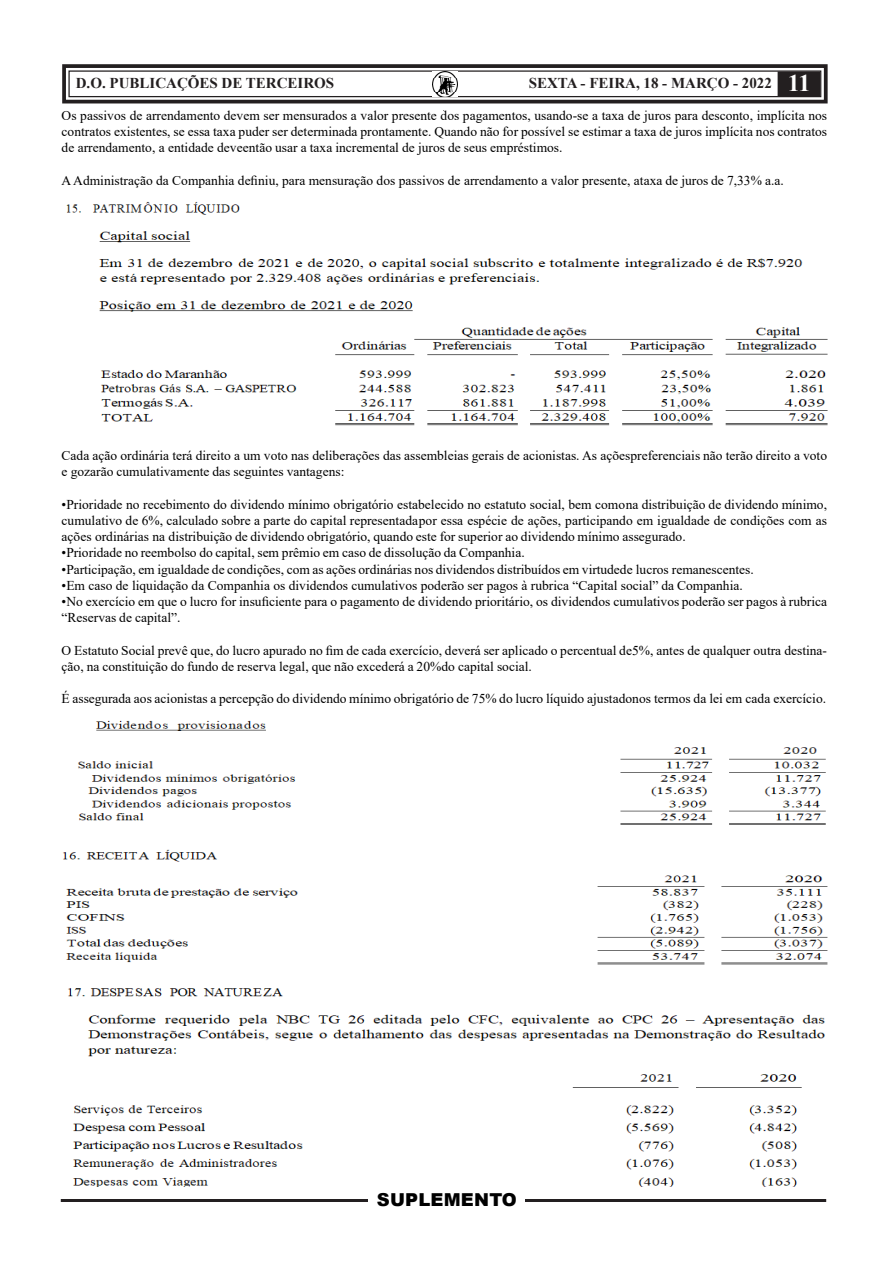
<style>
.page{position:relative;width:893px;height:1263px;background:#fff}
.page>*{position:absolute;margin:0;border:0;box-sizing:border-box;transform-origin:0 0}
.t1{font:900 17.85px "Arial";letter-spacing:.01em;color:#000}
.t2{font:700 15px "Times New Roman";color:#231f20}
.JORNAL_-_PARÁGRAFO{font:13.5px/16.2px "Times New Roman";color:#000}
.s1{font-size:24px;color:#fff}
</style>
<div class="page">
<hr style="left:443px;top:110px;width:1px;height:1076px;background:#231f20">
<hr style="left:61px;top:1199px;width:765px;height:3px;background:#231f20">
<svg style="left:62px;top:64px;width:766px;height:40px"></svg>
<div style="left:68px;top:70px;width:753px;height:27px;border:1px solid #231f20"></div>
<img style="left:432px;top:72px;width:25px;height:24px">
<div style="left:778px;top:72px;width:41px;height:24px;background:#231f20"></div>
<div style="left:778px;top:71px;width:42px;height:25px;border:2px solid #231f20"></div>
<div style="left:369px;top:1188px;width:156px;height:18px;background:#fff"></div>
<img style="left:66px;top:198px;width:762px;height:241px">
<img style="left:62px;top:718px;width:765px;height:250px">
<img style="left:67px;top:982px;width:758px;height:204px">
<p class="t2" style="left:76px;top:73px;width:260px">D.O. PUBLICAÇÕES DE TERCEIROS</p>
<p class="t2" style="left:529px;top:73px;width:283px">SEXTA - FEIRA, 18 - MARÇO - 2022 <span class="s1">11</span></p>
<p class="JORNAL_-_PARÁGRAFO" style="left:62px;top:107px;width:767px;text-align:justify">Os passivos de arrendamento devem ser mensurados a valor presente dos pagamentos, usando-se a taxa de juros para desconto, implícita nos contratos existentes, se essa taxa puder ser determinada prontamente. Quando não for possível se estimar a taxa de juros implícita nos contratos de arrendamento, a entidade deve então usar a taxa incremental de juros de seus empréstimos.</p>
<p class="JORNAL_-_PARÁGRAFO" style="left:62px;top:172px;width:724px">A Administração da Companhia definiu, para mensuração dos passivos de arrendamento a valor presente, a taxa de juros de 7,33% a.a.</p>
<p class="JORNAL_-_PARÁGRAFO" style="left:62px;top:447px;width:767px">Cada ação ordinária terá direito a um voto nas deliberações das assembleias gerais de acionistas. As ações preferenciais não terão direito a voto e gozarão cumulativamente das seguintes vantagens:</p>
<p class="JORNAL_-_PARÁGRAFO" style="left:62px;top:496px;width:767px;text-align:justify">•Prioridade no recebimento do dividendo mínimo obrigatório estabelecido no estatuto social, bem como na distribuição de dividendo mínimo, cumulativo de 6%, calculado sobre a parte do capital representada por essa espécie de ações, participando em igualdade de condições com as ações ordinárias na distribuição de dividendo obrigatório, quando este for superior ao dividendo mínimo assegurado.</p>
<p class="JORNAL_-_PARÁGRAFO" style="left:62px;top:544px;width:465px">•Prioridade no reembolso do capital, sem prêmio em caso de dissolução da Companhia.</p>
<p class="JORNAL_-_PARÁGRAFO" style="left:62px;top:560px;width:694px">•Participação, em igualdade de condições, com as ações ordinárias nos dividendos distribuídos em virtude de lucros remanescentes.</p>
<p class="JORNAL_-_PARÁGRAFO" style="left:62px;top:577px;width:683px">•Em caso de liquidação da Companhia os dividendos cumulativos poderão ser pagos à rubrica “Capital social” da Companhia.</p>
<p class="JORNAL_-_PARÁGRAFO" style="left:62px;top:593px;width:767px">•No exercício em que o lucro for insuficiente para o pagamento de dividendo prioritário, os dividendos cumulativos poderão ser pagos à rubrica “Reservas de capital”.</p>
<p class="JORNAL_-_PARÁGRAFO" style="left:62px;top:641px;width:767px">O Estatuto Social prevê que, do lucro apurado no fim de cada exercício, deverá ser aplicado o percentual de 5%, antes de qualquer outra destina&shy;ção, na constituição do fundo de reserva legal, que não excederá a 20% do capital social.</p>
<p class="JORNAL_-_PARÁGRAFO" style="left:62px;top:690px;width:766px">É assegurada aos acionistas a percepção do dividendo mínimo obrigatório de 75% do lucro líquido ajustado nos termos da lei em cada exercício.</p>
<h1 class="t1" style="left:377px;top:1186px;width:141px">SUPLEMENTO</h1>
</div>
